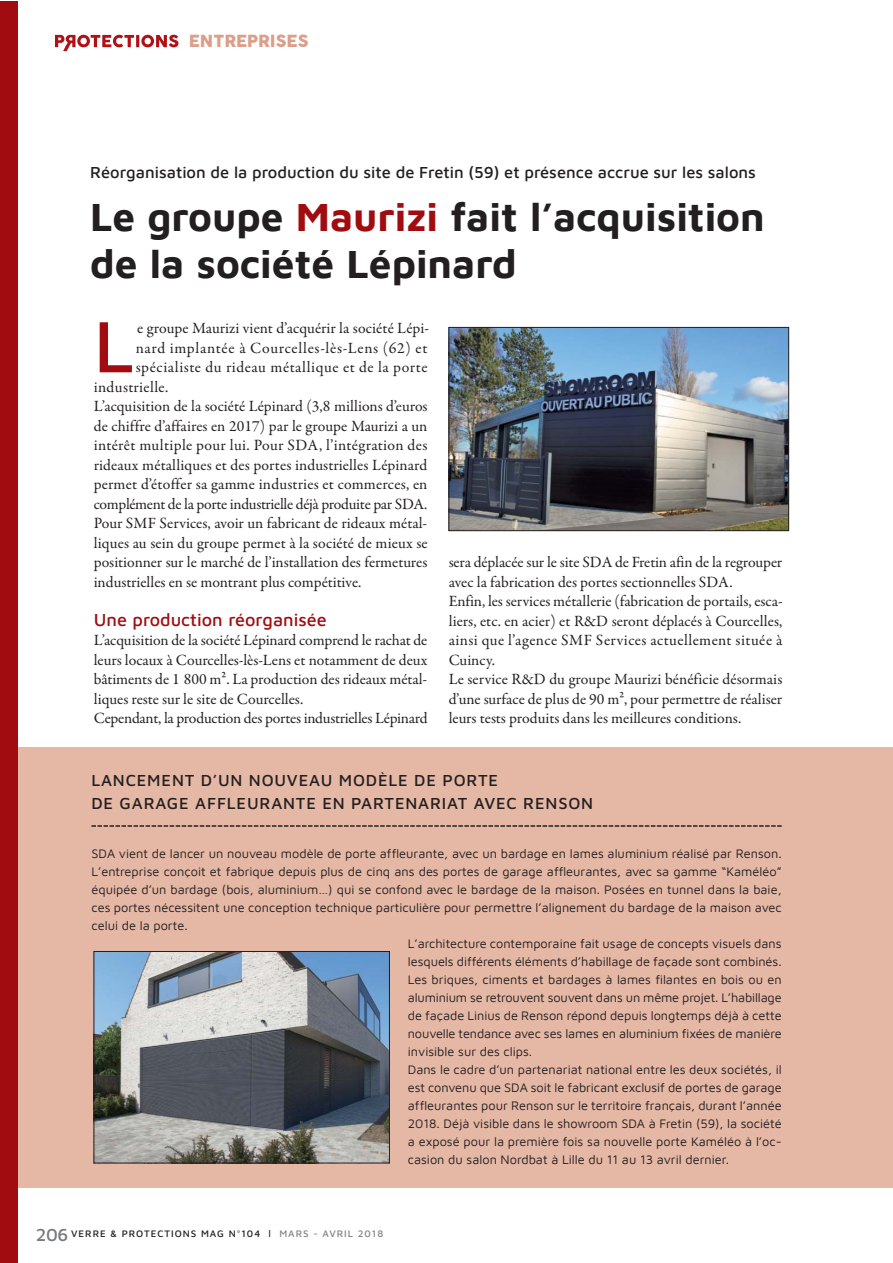
<style>
.page{position:relative;width:893px;height:1263px;background:#fff}
.page>*{position:absolute;margin:0;border:0;box-sizing:border-box;transform-origin:0 0}
.t1{font:500 75px "Maven Pro";color:#a10c10}
.t2{font:700 40.5px/46.5px "Maven Pro";color:#231f20}
.t3{font:500 18px "Maven Pro";color:#a10c10}
.t4{font:500 16.5px/23.2px "Maven Pro";letter-spacing:.05em;color:#231f20}
.t5{font:500 16.5px "Maven Pro";color:#231f20}
.t6{font:16.5px "COCOGOOSE";color:#db9f8a}
.t7{font:15.75px/19.5px "Garamond Premr Pro";color:#231f20}
.t8{font:15.75px "Garamond Premr Pro";letter-spacing:.025em;color:#231f20}
.t9{font:15.75px "Garamond Premr Pro";letter-spacing:-.02em;color:#231f20}
.t10{font:15.75px "Garamond Premr Pro";letter-spacing:.035em;color:#231f20}
.t11{font:15.75px "Garamond Premr Pro";letter-spacing:.045em;color:#231f20}
.t12{font:12.75px "Maven Pro";color:#231f20}
.t13{font:500 9.75px "Maven Pro";letter-spacing:.1em;color:#231f20}
.s1{color:#a10c10}
.s2{font-size:18px;color:#797a7d}
.s3{font-family:"Helvetica Neue LT Std";font-weight:400}
.s4{color:#808285}
</style>
<div class="page">
<div style="left:0;top:747px;width:892px;height:441px;background:#e5b7a5"></div>
<svg style="left:91px;top:825px;width:691px;height:2px"></svg>
<img style="left:96px;top:953px;width:292px;height:208px">
<div style="left:94px;top:951px;width:296px;height:212px;border:1px solid #231f20"></div>
<div style="left:0;top:1px;width:18px;height:1262px;background:#a10c10"></div>
<svg style="left:55px;top:35px;width:123px;height:16px"></svg>
<img style="left:450px;top:329px;width:337px;height:200px">
<div style="left:448px;top:327px;width:341px;height:204px;border:1px solid #231f20"></div>
<p class="t6" style="left:189px;top:29px;width:121px">ENTREPRISES</p>
<p class="t5" style="left:90px;top:161px;width:667px">Réorganisation de la production du site de Fretin (59) et présence accrue sur les salons</p>
<h2 class="t2" style="left:90px;top:191px;width:676px">Le groupe <span class="s1">Maurizi</span> fait l’acquisition de la société Lépinard</h2>
<h1 class="t1" style="left:94px;top:294px;width:42px">L</h1>
<p class="t7" style="left:137px;top:319px;width:293px">e groupe Maurizi vient d’acquérir la société Lépi-</p>
<p class="t11" style="left:136px;top:338px;width:293px">nard implantée à Courcelles-lès-Lens (62) et</p>
<p class="t10" style="left:136px;top:358px;width:293px">spécialiste du rideau métallique et de la porte</p>
<p class="t8" style="left:94px;top:377px;width:76px">industrielle.</p>
<p class="t7" style="left:94px;top:397px;width:335px">L’acquisition de la société Lépinard (3,8 millions d’euros</p>
<p class="t7" style="left:94px;top:416px;width:335px">de chiffre d’affaires en 2017) par le groupe Maurizi a un</p>
<p class="t8" style="left:94px;top:436px;width:335px">intérêt multiple pour lui. Pour SDA, l’intégration des</p>
<p class="t7" style="left:94px;top:455px;width:335px">rideaux métalliques et des portes industrielles Lépinard</p>
<p class="t7" style="left:94px;top:475px;width:335px">permet d’étoffer sa gamme industries et commerces, en</p>
<p class="t9" style="left:94px;top:494px;width:335px">complément de la porte industrielle déjà produite par SDA.</p>
<p class="t7" style="left:94px;top:514px;width:335px">Pour SMF Services, avoir un fabricant de rideaux métal-</p>
<p class="t7" style="left:94px;top:533px;width:335px">liques au sein du groupe permet à la société de mieux se</p>
<p class="t7" style="left:94px;top:553px;width:335px">positionner sur le marché de l’installation des fermetures</p>
<p class="t7" style="left:94px;top:572px;width:269px">industrielles en se montrant plus compétitive.</p>
<h3 class="t3" style="left:94px;top:607px;width:234px">Une production réorganisée</h3>
<p class="t7" style="left:94px;top:631px;width:335px">L’acquisition de la société Lépinard comprend le rachat de leurs locaux à Courcelles-lès-Lens et notamment de deux bâtiments de 1 800 m². La production des rideaux métal&shy;liques reste sur le site de Courcelles.<br>Cependant, la production des portes industrielles Lépinard</p>
<p class="t7" style="left:449px;top:553px;width:335px">sera déplacée sur le site SDA de Fretin afin de la regrouper avec la fabrication des portes sectionnelles SDA.<br>Enfin, les services métallerie (fabrication de portails, esca&shy;liers, etc. en acier) et R&amp;D seront déplacés à Courcelles, ainsi que l’agence SMF Services actuellement située à Cuincy.<br>Le service R&amp;D du groupe Maurizi bénéficie désormais d’une surface de plus de 90 m², pour permettre de réaliser leurs tests produits dans les meilleures conditions.</p>
<p class="t4" style="left:91px;top:767px;width:503px">LANCEMENT D’UN NOUVEAU MODÈLE DE PORTE<br>DE GARAGE AFFLEURANTE EN PARTENARIAT AVEC RENSON</p>
<p class="t12" style="left:91px;top:845px;width:692px">SDA vient de lancer un nouveau modèle de porte affleurante, avec un bardage en lames aluminium réalisé par Renson.</p>
<p class="t12" style="left:91px;top:863px;width:692px">L’entreprise conçoit et fabrique depuis plus de cinq ans des portes de garage affleurantes, avec sa gamme “Kaméléo”</p>
<p class="t12" style="left:91px;top:881px;width:692px">équipée d’un bardage (bois, aluminium…) qui se confond avec le bardage de la maison. Posées en tunnel dans la baie,</p>
<p class="t12" style="left:91px;top:899px;width:692px">ces portes nécessitent une conception technique particulière pour permettre l’alignement du bardage de la maison avec</p>
<p class="t12" style="left:91px;top:917px;width:98px">celui de la porte.</p>
<p class="t12" style="left:408px;top:935px;width:375px">L’architecture contemporaine fait usage de concepts visuels dans</p>
<p class="t12" style="left:408px;top:953px;width:375px">lesquels différents éléments d’habillage de façade sont combinés.</p>
<p class="t12" style="left:408px;top:971px;width:375px">Les briques, ciments et bardages à lames filantes en bois ou en</p>
<p class="t12" style="left:408px;top:989px;width:375px">aluminium se retrouvent souvent dans un même projet. L’habillage</p>
<p class="t12" style="left:408px;top:1007px;width:375px">de façade Linius de Renson répond depuis longtemps déjà à cette</p>
<p class="t12" style="left:408px;top:1025px;width:375px">nouvelle tendance avec ses lames en aluminium fixées de manière</p>
<p class="t12" style="left:408px;top:1043px;width:126px">invisible sur des clips.</p>
<p class="t12" style="left:408px;top:1061px;width:375px">Dans le cadre d’un partenariat national entre les deux sociétés, il</p>
<p class="t12" style="left:408px;top:1079px;width:375px">est convenu que SDA soit le fabricant exclusif de portes de garage</p>
<p class="t12" style="left:408px;top:1097px;width:375px">affleurantes pour Renson sur le territoire français, durant l’année</p>
<p class="t12" style="left:408px;top:1115px;width:375px">2018. Déjà visible dans le showroom SDA à Fretin (59), la société</p>
<p class="t12" style="left:408px;top:1133px;width:375px">a exposé pour la première fois sa nouvelle porte Kaméléo à l’oc-</p>
<p class="t12" style="left:408px;top:1151px;width:323px">casion du salon Nordbat à Lille du 11 au 13 avril dernier.</p>
<p class="t13" style="left:36px;top:1227px;width:349px"><span class="s2">206</span> VERRE &amp; PROTECTIONS MAG N°104 <span class="s3">I</span> <span class="s4">MARS - AVRIL 2018</span></p>
</div>
